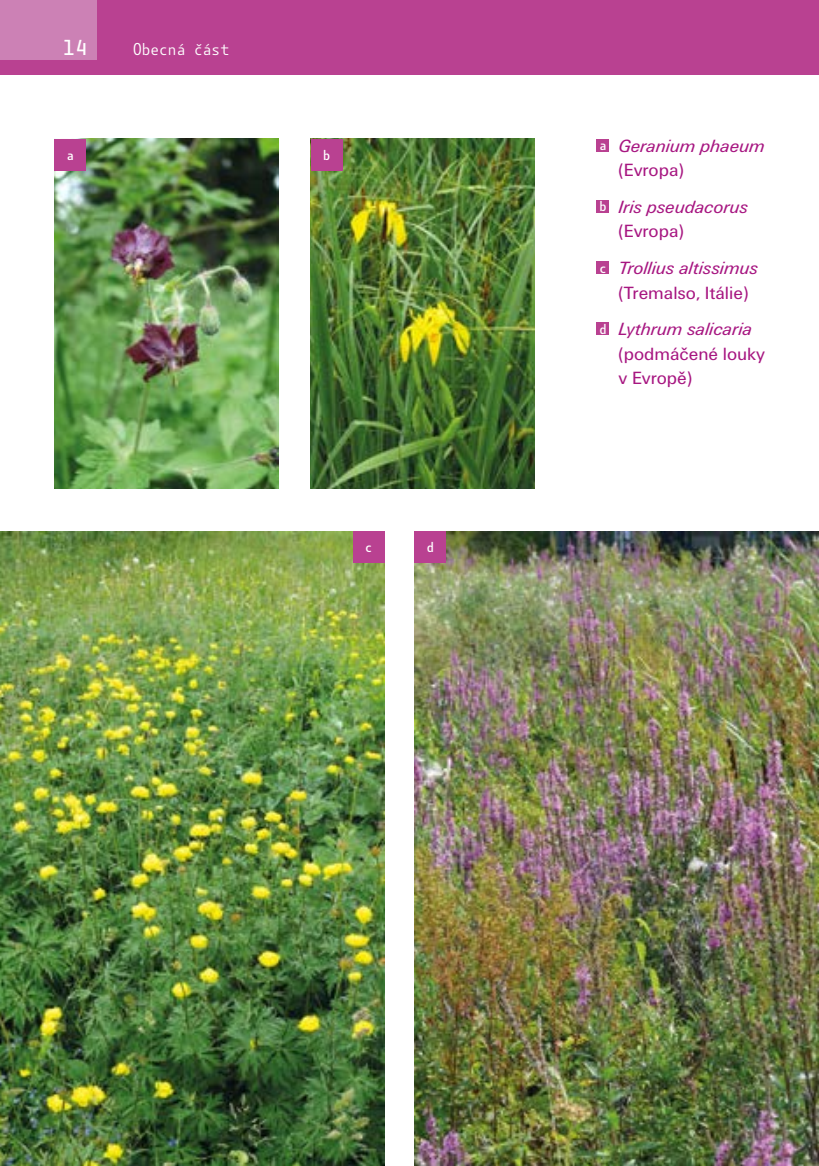
<style>
.page{position:relative;width:819px;height:1166px;background:#fff}
.page>*{position:absolute;margin:0;border:0;box-sizing:border-box;transform-origin:0 0}
.t1{font:500 21px "Botanika Mono";color:#fff}
.t2{font:italic 18.38px/24.5px "U001 TOT";color:#a71681}
.t3{font:18.38px/24.5px "U001 TOT";color:#a71681}
.t4{font:16.62px "Botanika Mono";letter-spacing:-.075em;color:#fff}
.t5{font:500 14px "Botanika Mono";color:#fff}
.s1{font-family:"Botanika Mono";font-weight:500;font-style:normal;font-size:14px;color:#fff}
.s2{font-style:normal}
.s3{font-family:"Botanika Mono";font-weight:500;font-size:14px;color:#fff}
.s4{font-style:italic}
</style>
<div class="page">
<div style="left:0;top:0;width:819px;height:74px;background:#b94191"></div>
<div style="left:0;top:0;width:97px;height:60px;background:#cc81b5"></div>
<img style="left:55px;top:139px;width:223px;height:350px">
<img style="left:311px;top:139px;width:223px;height:350px">
<div style="left:596px;top:139px;width:13px;height:13px;background:#b94191"></div>
<div style="left:596px;top:200px;width:13px;height:13px;background:#b94191"></div>
<div style="left:596px;top:261px;width:13px;height:13px;background:#b94191"></div>
<div style="left:596px;top:322px;width:13px;height:13px;background:#b94191"></div>
<img style="left:0;top:531px;width:384px;height:635px">
<img style="left:414px;top:531px;width:405px;height:635px">
<div style="left:55px;top:139px;width:31px;height:32px;background:#b94191"></div>
<div style="left:311px;top:139px;width:31px;height:32px;background:#b94191"></div>
<div style="left:353px;top:531px;width:31px;height:32px;background:#b94191"></div>
<div style="left:414px;top:531px;width:32px;height:32px;background:#b94191"></div>
<p class="t1" style="left:63px;top:33px;width:27px">14</p>
<p class="t4" style="left:132px;top:39px;width:99px">Obecná část</p>
<p class="t5" style="left:66px;top:146px;width:10px">a</p>
<p class="t5" style="left:322px;top:146px;width:10px">b</p>
<p class="t5" style="left:364px;top:538px;width:10px">c</p>
<p class="t5" style="left:426px;top:538px;width:10px">d</p>
<p class="t2" style="left:618px;top:134px;width:148px;text-indent:-20px"><span class="s1">a</span> Geranium phaeum <span class="s2">(Evropa)</span></p>
<p class="t2" style="left:618px;top:195px;width:131px;text-indent:-20px"><span class="s1">b</span> Iris pseudacorus <span class="s2">(Evropa)</span></p>
<p class="t2" style="left:598px;top:256px;width:161px;text-align:center"><span class="s1">c</span> Trollius altissimus <span class="s2">(Tremalso, Itálie)</span></p>
<p class="t3" style="left:618px;top:317px;width:148px;text-indent:-20px"><span class="s3">d</span> <span class="s4">Lythrum salicaria </span>(podmáčené louky v Evropě)</p>
</div>
